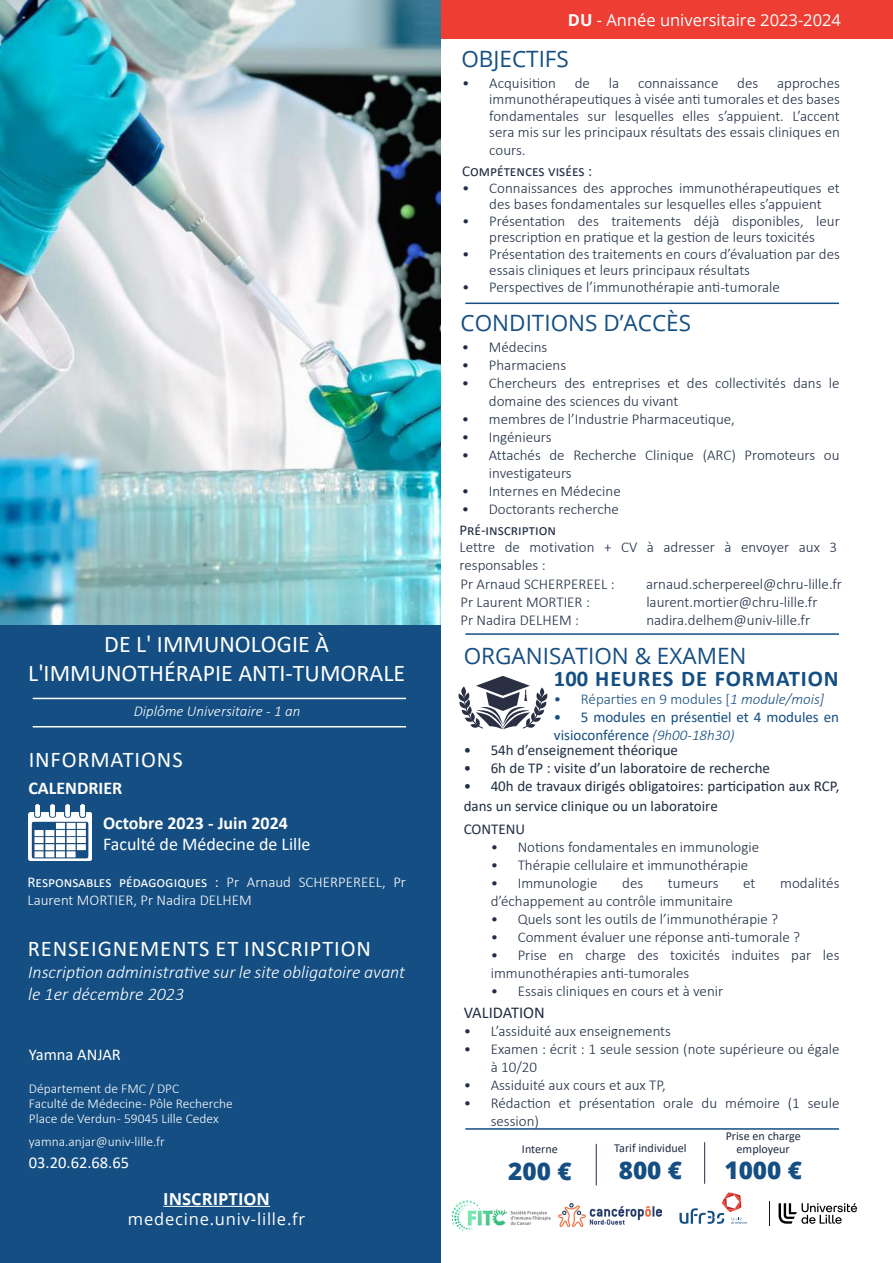
<style>
.page{position:relative;width:893px;height:1263px;background:#fff}
.page>*{position:absolute;margin:0;border:0;box-sizing:border-box;transform-origin:0 0}
.prix{font:800 24.3px "Open Sans";color:#144e82}
.TITRE_FORMATION{font:24px "Calibri";color:#fff}
.titre_description{font:22.5px "Open Sans";color:#144e82}
.t1{font:22.5px "Calibri";letter-spacing:.04em;color:#fff}
.t2{font:700 22.5px "Calibri";letter-spacing:.04em;color:#144e82}
.t3{font:italic 300 18px/22.5px "Calibri";color:#fff}
.t4{font:700 18px "Calibri";color:#fff}
.t5{font:18px "Calibri";color:#fff}
.t6{font:16.5px "Open Sans";color:#fff}
.t7{font:16.5px "Calibri";color:#fff}
.t8{font:16.5px "Open Sans";letter-spacing:.05em;color:#fff}
.t9{font:700 16.5px "Open Sans";color:#fff}
.t10{font:16.5px "Calibri";color:#202d42}
.t11{font:300 15px/16.5px "Calibri";color:#202d42}
.Paragraphe{font:15px/19.8px "Calibri";color:#202d42}
.t12{font:300 15px/18px "Calibri";color:#fff}
.t13{font:15px/18px "Calibri";color:#144e82}
.t14{font:300 15px "Calibri";color:#144e82}
.t15{font:italic 300 15px "Calibri";color:#fff}
.t16{font:300 13.5px "Calibri";color:#fff}
.t17{font:12.15px/13.2px "Calibri";color:#202d42;text-align:center}
.s1{font-weight:400}
.s2{font-weight:700}
.s3{font-style:italic}
.s4{font-weight:300;font-style:italic}
</style>
<div class="page">
<img style="left:452px;top:1200px;width:98px;height:30px">
<div style="left:439px;top:0;width:454px;height:39px;background:#ee3e34"></div>
<div style="left:0;top:624px;width:440px;height:639px;background:#144e82"></div>
<hr style="left:163px;top:1206px;width:107px;height:1px;background:#fff">
<svg style="left:778px;top:1203px;width:79px;height:21px"></svg>
<svg style="left:769px;top:1201px;width:1px;height:25px"></svg>
<svg style="left:679px;top:1192px;width:68px;height:32px"></svg>
<hr style="left:33px;top:726px;width:373px;height:1px;background:#fff">
<hr style="left:33px;top:698px;width:373px;height:1px;background:#fff">
<img style="left:28px;top:804px;width:64px;height:57px">
<img style="left:0;top:0;width:440px;height:624px">
<hr style="left:465px;top:633px;width:374px;height:2px;background:#144e82">
<hr style="left:465px;top:303px;width:374px;height:1px;background:#144e82">
<hr style="left:465px;top:1128px;width:374px;height:2px;background:#144e82">
<hr style="left:596px;top:1144px;width:1px;height:41px;background:#202d42">
<hr style="left:704px;top:1142px;width:1px;height:42px;background:#202d42">
<svg style="left:458px;top:676px;width:89px;height:53px"></svg>
<img style="left:558px;top:1203px;width:104px;height:23px">
<p class="TITRE_FORMATION" style="left:104px;top:627px;width:226px">DE L' IMMUNOLOGIE À</p>
<p class="TITRE_FORMATION" style="left:28px;top:656px;width:378px">L'IMMUNOTHÉRAPIE ANTI-TUMORALE</p>
<p class="t15" style="left:134px;top:702px;width:168px">Diplôme Universitaire - 1 an</p>
<p class="t1" style="left:29px;top:744px;width:155px">INFORMATIONS</p>
<p class="t4" style="left:28px;top:775px;width:95px">CALENDRIER</p>
<p class="t4" style="left:103px;top:810px;width:186px">Octobre 2023 - Juin 2024</p>
<p class="t5" style="left:103px;top:832px;width:209px">Faculté de Médecine de Lille</p>
<p class="t12" style="left:28px;top:873px;width:380px"><span class="s1">Responsables pédagogiques :</span> Pr Arnaud SCHERPEREEL, Pr<br>Laurent MORTIER, Pr Nadira DELHEM</p>
<p class="t1" style="left:28px;top:933px;width:345px">RENSEIGNEMENTS ET INSCRIPTION</p>
<p class="t3" style="left:28px;top:960px;width:378px">Inscription administrative sur le site obligatoire avant le 1er décembre 2023</p>
<p class="t7" style="left:29px;top:1043px;width:94px">Yamna ANJAR</p>
<p class="t16" style="left:29px;top:1080px;width:152px">Département de FMC / DPC</p>
<p class="t16" style="left:29px;top:1095px;width:205px">Faculté de Médecine - Pôle Recherche</p>
<p class="t16" style="left:29px;top:1110px;width:191px">Place de Verdun - 59045 Lille Cedex</p>
<p class="t16" style="left:29px;top:1133px;width:138px">yamna.anjar@univ-lille.fr</p>
<p class="t7" style="left:29px;top:1151px;width:102px">03.20.62.68.65</p>
<p class="t9" style="left:163px;top:1187px;width:108px">INSCRIPTION</p>
<p class="t8" style="left:128px;top:1207px;width:179px">medecine.univ-lille.fr</p>
<p class="t6" style="left:568px;top:9px;width:275px"><span class="s2">DU</span> - Année universitaire 2023-2024</p>
<p class="titre_description" style="left:461px;top:43px;width:109px">OBJECTIFS</p>
<p class="t11" style="left:462px;top:74px;width:95px">• Acquisition</p>
<p class="t11" style="left:575px;top:74px;width:17px">de</p>
<p class="t11" style="left:609px;top:74px;width:12px">la</p>
<p class="t11" style="left:638px;top:74px;width:82px">connaissance</p>
<p class="t11" style="left:737px;top:74px;width:23px">des</p>
<p class="t11" style="left:489px;top:74px;width:352px;text-align:justify;text-indent:288px">approches immunothérapeutiques à visée anti tumorales et des bases fondamentales sur lesquelles elles s’appuient. L’accent sera mis sur les principaux résultats des essais cliniques en</p>
<p class="t11" style="left:489px;top:142px;width:38px">cours.</p>
<p class="Paragraphe" style="left:462px;top:161px;width:131px">Compétences visées :</p>
<p class="t11" style="left:462px;top:179px;width:379px;text-align:center">• Connaissances des approches immunothérapeutiques et des bases fondamentales sur lesquelles elles s’appuient</p>
<p class="t11" style="left:462px;top:212px;width:379px;text-align:center">• Présentation des traitements déjà disponibles, leur prescription en pratique et la gestion de leurs toxicités</p>
<p class="t11" style="left:489px;top:245px;width:352px;text-indent:-27px">• Présentation des traitements en cours d’évaluation par des essais cliniques et leurs principaux résultats</p>
<p class="t11" style="left:462px;top:278px;width:319px">• Perspectives de l’immunothérapie anti-tumorale</p>
<p class="titre_description" style="left:461px;top:307px;width:232px">CONDITIONS D’ACCÈS</p>
<p class="t11" style="left:462px;top:339px;width:87px">• Médecins</p>
<p class="t11" style="left:462px;top:357px;width:106px">• Pharmaciens</p>
<p class="t11" style="left:489px;top:374px;width:352px;line-height:18px;text-indent:-27px">• Chercheurs des entreprises et des collectivités dans le domaine des sciences du vivant</p>
<p class="t11" style="left:462px;top:411px;width:275px">• membres de l’Industrie Pharmaceutique,</p>
<p class="t11" style="left:462px;top:429px;width:91px">• Ingénieurs</p>
<p class="t11" style="left:489px;top:446px;width:352px;line-height:18px;text-indent:-27px">• Attachés de Recherche Clinique (ARC) Promoteurs ou investigateurs</p>
<p class="t11" style="left:462px;top:483px;width:160px">• Internes en Médecine</p>
<p class="t11" style="left:462px;top:501px;width:159px">• Doctorants recherche</p>
<p class="Paragraphe" style="left:459px;top:520px;width:98px">Pré-inscription</p>
<p class="t11" style="left:459px;top:538px;width:379px;line-height:18px">Lettre de motivation + CV à adresser à envoyer aux 3 responsables :</p>
<p class="t11" style="left:461px;top:575px;width:156px">Pr Arnaud SCHERPEREEL :</p>
<p class="t11" style="left:646px;top:575px;width:197px">arnaud.scherpereel@chru-lille.fr</p>
<p class="t11" style="left:461px;top:593px;width:131px">Pr Laurent MORTIER :</p>
<p class="t11" style="left:646px;top:593px;width:173px">laurent.mortier@chru-lille.fr</p>
<p class="t11" style="left:461px;top:611px;width:120px">Pr Nadira DELHEM :</p>
<p class="t11" style="left:646px;top:611px;width:165px">nadira.delhem@univ-lille.fr</p>
<p class="titre_description" style="left:464px;top:641px;width:284px">ORGANISATION &amp; EXAMEN</p>
<p class="t2" style="left:554px;top:663px;width:286px">100 HEURES DE FORMATION</p>
<p class="t14" style="left:554px;top:690px;width:272px">• Réparties en 9 modules [<span class="s3">1 module/mois]</span></p>
<p class="t13" style="left:554px;top:708px;width:287px">• 5 modules en présentiel et 4 modules en visioconférence <span class="s4">(9h00-18h30)</span></p>
<p class="Paragraphe" style="left:464px;top:740px;width:216px">• 54h d’enseignement théorique</p>
<p class="Paragraphe" style="left:464px;top:758px;width:308px">• 6h de TP : visite d’un laboratoire de recherche</p>
<p class="Paragraphe" style="left:464px;top:776px;width:377px">• 40h de travaux dirigés obligatoires: participation aux RCP, dans un service clinique ou un laboratoire</p>
<p class="Paragraphe" style="left:464px;top:818px;width:63px">CONTENU</p>
<p class="t11" style="left:491px;top:838px;width:270px">• Notions fondamentales en immunologie</p>
<p class="t11" style="left:491px;top:856px;width:259px">• Thérapie cellulaire et immunothérapie</p>
<p class="t11" style="left:491px;top:874px;width:108px">• Immunologie</p>
<p class="t11" style="left:622px;top:874px;width:23px">des</p>
<p class="t11" style="left:668px;top:874px;width:52px">tumeurs</p>
<p class="t11" style="left:743px;top:874px;width:14px">et</p>
<p class="t11" style="left:780px;top:874px;width:61px">modalités</p>
<p class="t11" style="left:491px;top:892px;width:244px">d’échappement au contrôle immunitaire</p>
<p class="t11" style="left:491px;top:910px;width:289px">• Quels sont les outils de l’immunothérapie ?</p>
<p class="t11" style="left:491px;top:928px;width:311px">• Comment évaluer une réponse anti-tumorale ?</p>
<p class="t11" style="left:491px;top:945px;width:350px;line-height:18px">• Prise en charge des toxicités induites par les immunothérapies anti-tumorales</p>
<p class="t11" style="left:491px;top:982px;width:234px">• Essais cliniques en cours et à venir</p>
<p class="t10" style="left:464px;top:1001px;width:83px">VALIDATION</p>
<p class="t11" style="left:464px;top:1023px;width:209px">• L’assiduité aux enseignements</p>
<p class="t11" style="left:491px;top:1040px;width:350px;line-height:18px;text-indent:-27px">• Examen : écrit : 1 seule session (note supérieure ou égale à 10/20</p>
<p class="t11" style="left:464px;top:1077px;width:204px">• Assiduité aux cours et aux TP,</p>
<p class="t11" style="left:491px;top:1094px;width:350px;line-height:18px;text-indent:-27px">• Rédaction et présentation orale du mémoire (1 seule session)</p>
<p class="prix" style="left:508px;top:1153px;width:65px">200 €</p>
<p class="prix" style="left:619px;top:1152px;width:65px">800 €</p>
<p class="t17" style="left:726px;top:1129px;width:77px">Prise en charge employeur</p>
<p class="t17" style="left:522px;top:1142px;width:37px">Interne</p>
<p class="t17" style="left:614px;top:1140px;width:74px">Tarif individuel</p>
<p class="prix" style="left:724px;top:1152px;width:79px">1000 €</p>
</div>
